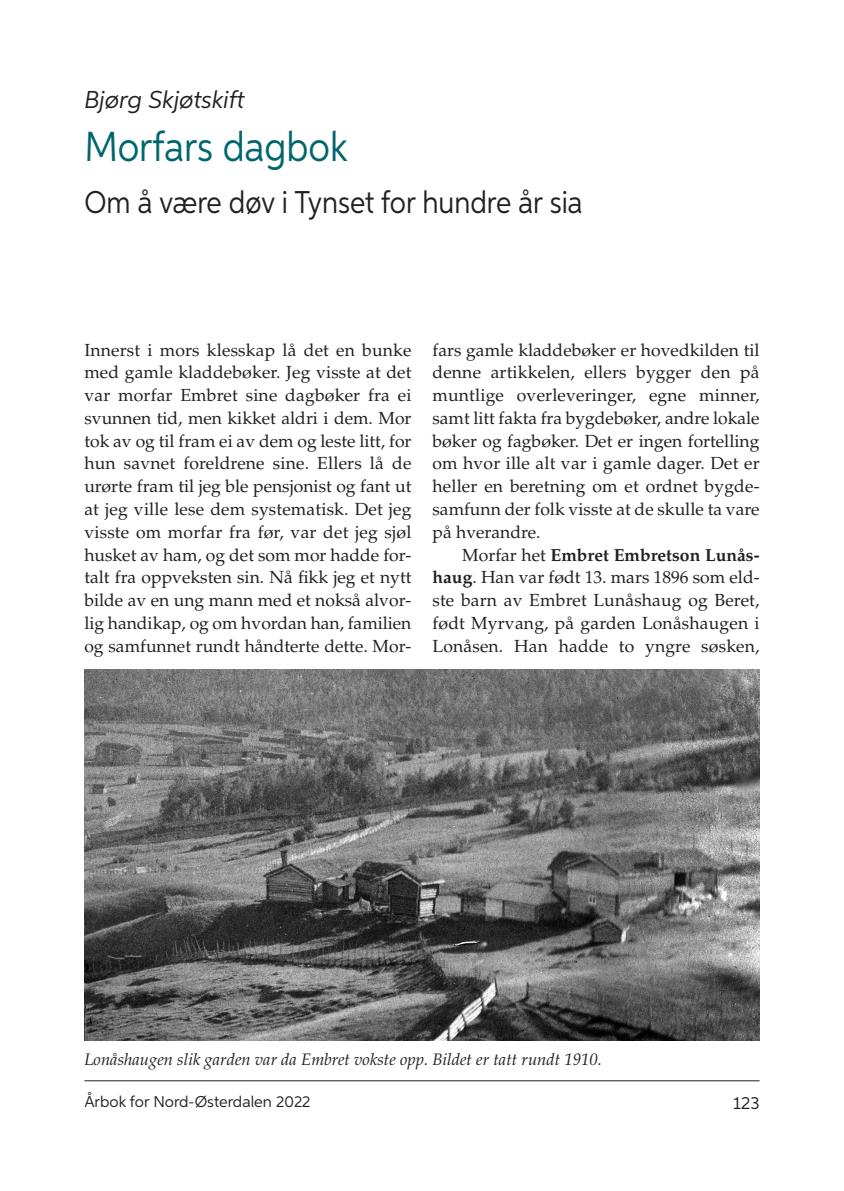
<style>
.page{position:relative;width:844px;height:1191px;background:#fff}
.page>*{position:absolute;margin:0;border:0;box-sizing:border-box;transform-origin:0 0}
.t1{font:42px "Aspira";color:#00666d;scale:.88 1}
.t2{font:31.5px "Aspira";color:#231f20;scale:.88 1}
.t3{font:italic 24.5px "Aspira";color:#231f20}
.t4{font:17.5px/22.8px "Palatino LT Std";color:#231f20;text-align:justify}
.t5{font:17.5px "Aspira";color:#231f20}
.t6{font:italic 16.62px "Palatino LT Std";color:#231f20}
.t7{font:15.75px "Aspira";color:#231f20}
.s1{font-weight:700}
</style>
<div class="page">
<hr style="left:84px;top:1080px;width:675px;height:1px;background:#231f20">
<img style="left:84px;top:669px;width:675px;height:371px">
<p class="t3" style="left:84px;top:90px;width:162px">Bjørg Skjøtskift</p>
<p class="t1" style="left:84px;top:130px;width:300px">Morfars dagbok</p>
<p class="t2" style="left:84px;top:190px;width:567px">Om å være døv i Tynset for hundre år sia</p>
<p class="t4" style="left:84px;top:340px;width:328px">Innerst i mors klesskap lå det en bunke med gamle kladdebøker. Jeg visste at det var morfar Embret sine dagbøker fra ei svunnen tid, men kikket aldri i dem. Mor tok av og til fram ei av dem og leste litt, for hun savnet foreldrene sine. Ellers lå de urørte fram til jeg ble pensjonist og fant ut at jeg ville lese dem systematisk. Det jeg visste om morfar fra før, var det jeg sjøl husket av ham, og det som mor hadde for&shy;talt fra oppveksten sin. Nå fikk jeg et nytt bilde av en ung mann med et nokså alvor&shy;lig handikap, og om hvordan han, familien og samfunnet rundt håndterte dette. Mor-</p>
<p class="t4" style="left:432px;top:340px;width:328px">fars gamle kladdebøker er hovedkilden til denne artikkelen, ellers bygger den på muntlige overleveringer, egne minner, samt litt fakta fra bygdebøker, andre lokale bøker og fagbøker. Det er ingen fortelling om hvor ille alt var i gamle dager. Det er heller en beretning om et ordnet bygde&shy;samfunn der folk visste at de skulle ta vare på hverandre.</p>
<p class="t4" style="left:432px;top:545px;width:328px;text-indent:30px">Morfar het <span class="s1">Embret Embretson Lunås&shy;haug</span>. Han var født 13. mars 1896 som eld&shy;ste barn av Embret Lunåshaug og Beret, født Myrvang, på garden Lonåshaugen i Lonåsen. Han hadde to yngre søsken,</p>
<p class="t6" style="left:84px;top:1052px;width:519px">Lonåshaugen slik garden var da Embret vokste opp. Bildet er tatt rundt 1910.</p>
<p class="t7" style="left:84px;top:1095px;width:228px">Årbok for Nord-Østerdalen 2022</p>
<p class="t5" style="left:733px;top:1095px;width:28px">123</p>
</div>
